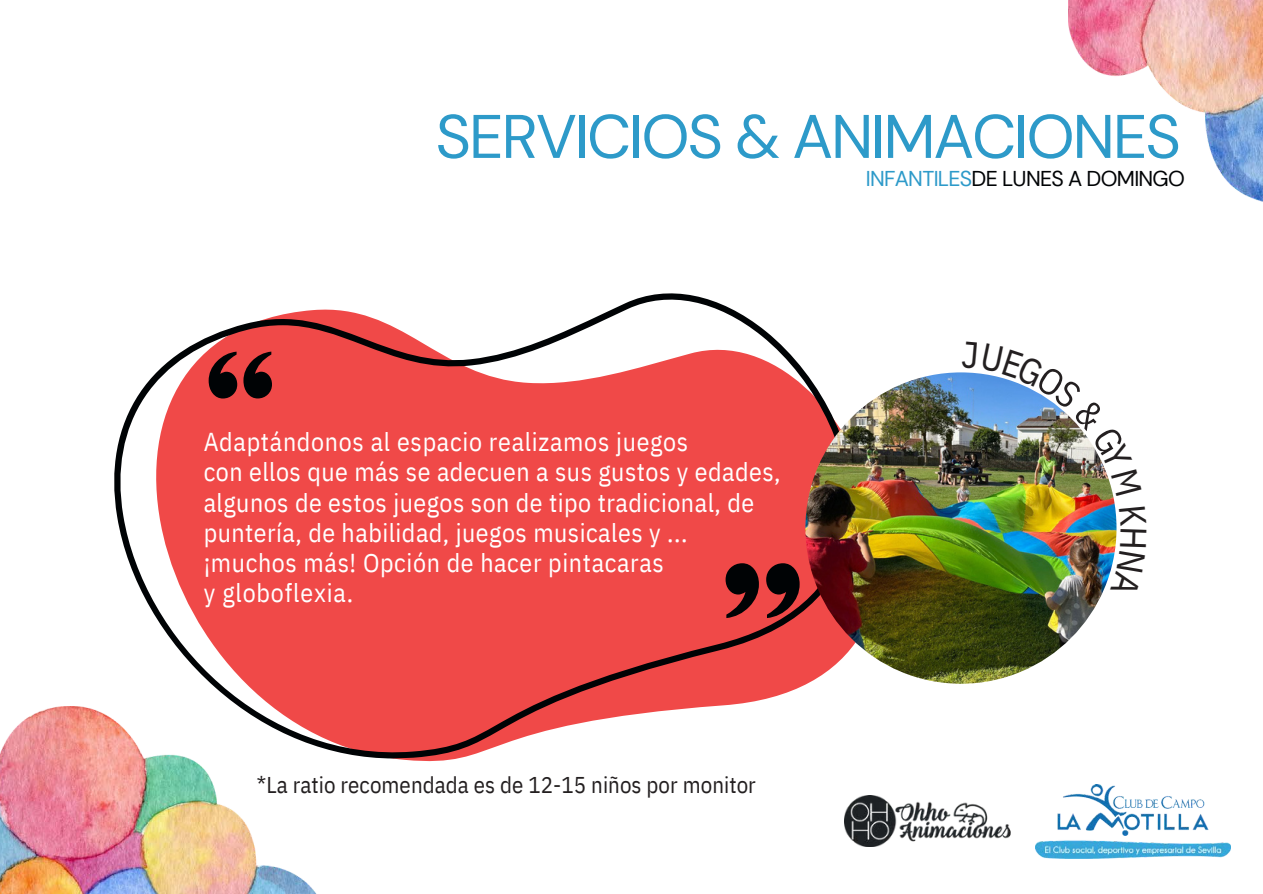
<style>
.page{position:relative;width:1263px;height:894px;background:#fff}
.page>*{position:absolute;margin:0;border:0;box-sizing:border-box;transform-origin:0 0}
.t1{font:61.35px "DM Sans";letter-spacing:-.035em;color:#2d9ac9}
.t2{font:25.8px/30.3px "IBM Plex Sans Cond";letter-spacing:.02em;color:#fff}
.t3{font:22.8px "IBM Plex Sans Cond";letter-spacing:.005em;color:#231f20}
.t4{font:21.45px "DM Sans";letter-spacing:-.035em;color:#000305}
.s1{color:#2d9ac9}
</style>
<div class="page">
<img style="left:844px;top:795px;width:167px;height:51px">
<svg style="left:114px;top:293px;width:741px;height:467px;fill:#f04948"></svg>
<svg style="left:209px;top:351px;width:63px;height:47px;background:#692122"></svg>
<svg style="left:726px;top:563px;width:74px;height:55px;background:#642021"></svg>
<img style="left:805px;top:372px;width:311px;height:311px;border-radius:50%">
<img style="left:1068px;top:0;width:195px;height:202px">
<img style="left:0;top:706px;width:325px;height:187px">
<img style="left:1035px;top:784px;width:196px;height:73px">
<img style="left:962px;top:372px;width:152px;height:124px">
<svg style="left:1110px;top:506px;width:7px;height:67px"></svg>
<p class="t1" style="left:435px;top:97px;width:747px">SERVICIOS &amp; ANIMACIONES</p>
<p class="t4" style="left:866px;top:164px;width:321px"><span class="s1">INFANTILES</span>DE LUNES A DOMINGO</p>
<p class="t2" style="left:204px;top:426px;width:578px">Adaptándonos al espacio realizamos juegos<br>con ellos que más se adecuen a sus gustos y edades, algunos de estos juegos son de tipo tradicional, de puntería, de habilidad, juegos musicales y ... ¡muchos más! Opción de hacer pintacaras<br>y globoflexia.</p>
<h2 class="t3" style="left:257px;top:769px;width:500px">*La ratio recomendada es de 12-15 niños por monitor</h2>
</div>
